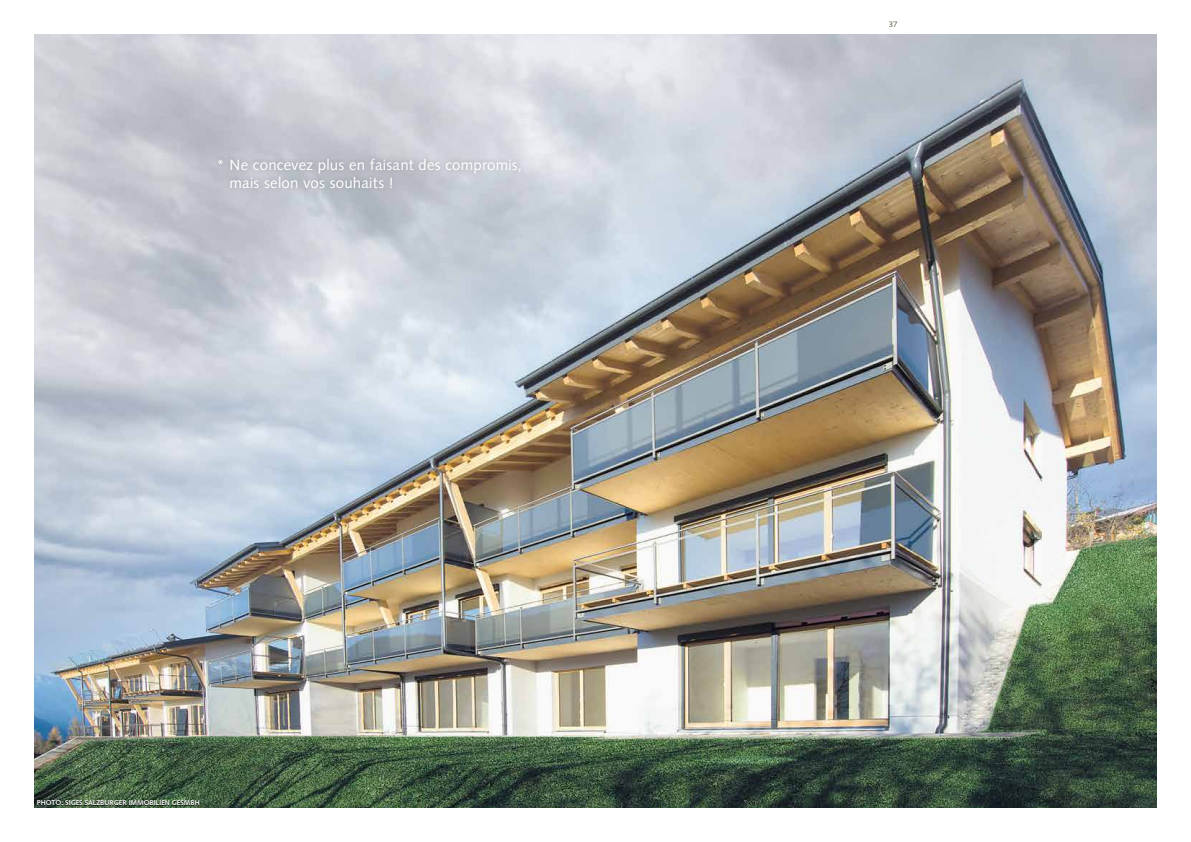
<style>
.page{position:relative;width:1191px;height:842px;background:#fff}
.page>*{position:absolute;margin:0;border:0;box-sizing:border-box;transform-origin:0 0}
.t1{font:15px/18px "Syntax LT Std";letter-spacing:.015em;color:#fff}
.t2{font:8px "Syntax LT Std";color:#525d47}
.t3{font:700 7px "Syntax LT Std";color:#fff}
</style>
<div class="page">
<img style="left:34px;top:34px;width:1123px;height:774px">
<div style="left:37px;top:800px;width:163px;height:5px;background:#000;opacity:.75"></div>
<div style="left:213px;top:153px;width:313px;height:40px;background:#000;opacity:.2"></div>
<p class="t1" style="left:229px;top:156px;width:294px;text-indent:-13px">* Ne concevez plus en faisant des compromis, mais selon vos souhaits !</p>
<p class="t3" style="left:37px;top:799px;width:164px">PHOTO: SIGES SALZBURGER IMMOBILIEN GESMBH</p>
<p class="t2" style="left:888px;top:20px;width:10px">37</p>
</div>
